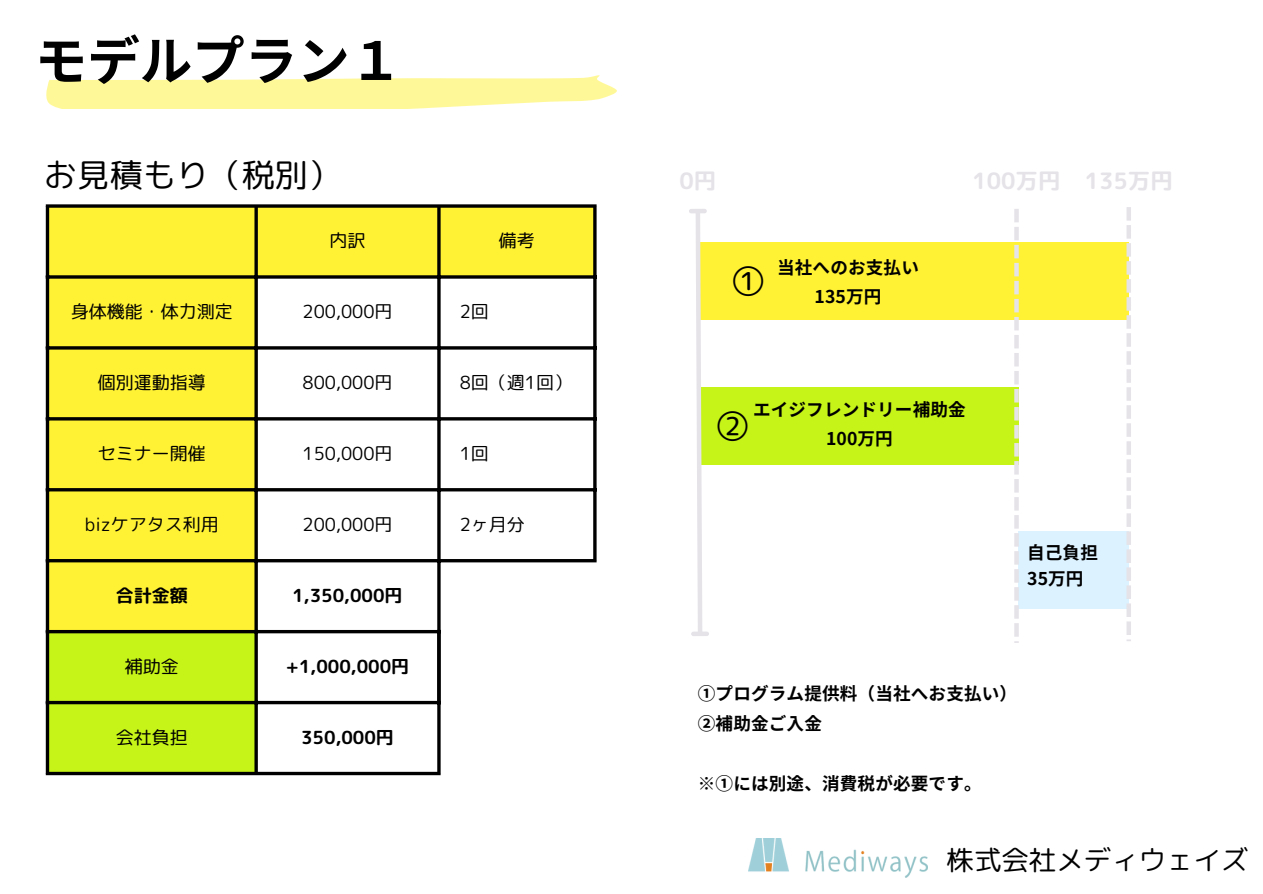
<style>
.page{position:relative;width:1263px;height:894px;background:#fff}
.page>*{position:absolute;margin:0;border:0;box-sizing:border-box;transform-origin:0 0}
.t1{font:700 52.5px "Noto Sans JP";color:#000}
.t2{font:33px "rounded mplus 1 p regular";color:#000}
.t3{font:27.45px "rounded mplus 1 p regular";color:#000}
.t4{font:22.5px "rounded mplus 1 p bold";color:#e5e2e8}
.t5{font:18px "rounded mplus 1 p regular";color:#000}
.t6{font:18px "rounded mplus 1 p bold";color:#000}
.t7{font:700 17.55px "Noto Sans JP";letter-spacing:.01em;color:#000}
</style>
<div class="page">
<svg style="left:46px;top:75px;width:571px;height:33px;fill:#fff899"></svg>
<svg style="left:49px;top:208px;width:546px;height:421px"></svg>
<div style="left:49px;top:633px;width:205px;height:138px;background:#c6f318"></div>
<hr style="left:46px;top:208px;width:3px;height:563px;background:#000">
<svg style="left:254px;top:208px;width:4px;height:563px;background:#25250d"></svg>
<svg style="left:437px;top:208px;width:4px;height:563px;background:#272622"></svg>
<svg style="left:593px;top:208px;width:4px;height:351px"></svg>
<svg style="left:46px;top:204px;width:551px;height:4px;background:#272619"></svg>
<hr style="left:46px;top:275px;width:551px;height:3px;background:#000">
<hr style="left:46px;top:346px;width:551px;height:3px;background:#000">
<hr style="left:46px;top:417px;width:551px;height:3px;background:#000">
<hr style="left:46px;top:488px;width:551px;height:3px;background:#000">
<hr style="left:46px;top:559px;width:551px;height:3px;background:#000">
<svg style="left:49px;top:629px;width:388px;height:4px;background:#3c3a22"></svg>
<svg style="left:49px;top:700px;width:388px;height:4px;background:#31361d"></svg>
<svg style="left:46px;top:771px;width:395px;height:4px;background:#2d321a"></svg>
<img style="left:748px;top:838px;width:179px;height:39px">
<div style="left:700px;top:242px;width:429px;height:78px;background:#fff234"></div>
<div style="left:700px;top:387px;width:319px;height:77px;background:#c6f318"></div>
<div style="left:1019px;top:531px;width:110px;height:78px;background:#dcf2ff"></div>
<svg style="left:693px;top:213px;width:12px;height:418px"></svg>
<hr style="left:691px;top:209px;width:14px;height:4px;background:#e5e2e8">
<div style="left:693px;top:631px;width:14px;height:5px;background:#e5e2e8"></div>
<svg style="left:1014px;top:209px;width:5px;height:433px"></svg>
<svg style="left:1126px;top:207px;width:5px;height:434px"></svg>
<svg style="left:437px;top:629px;width:4px;height:75px"></svg>
<h4 class="t1" style="left:35px;top:19px;width:369px">モデルプラン１</h4>
<h4 class="t2" style="left:44px;top:151px;width:298px">お見積もり（税別）</h4>
<h1 class="t5" style="left:330px;top:228px;width:38px">内訳</h1>
<h2 class="t5" style="left:499px;top:228px;width:38px">備考</h2>
<p class="t5" style="left:71px;top:298px;width:164px">身体機能・体力測定</p>
<p class="t5" style="left:303px;top:298px;width:91px">200,000円</p>
<p class="t5" style="left:460px;top:298px;width:31px">2回</p>
<p class="t5" style="left:98px;top:369px;width:110px">個別運動指導</p>
<p class="t5" style="left:303px;top:369px;width:91px">800,000円</p>
<p class="t5" style="left:460px;top:369px;width:114px">8回（週1回）</p>
<p class="t5" style="left:98px;top:440px;width:110px">セミナー開催</p>
<p class="t5" style="left:303px;top:440px;width:91px">150,000円</p>
<p class="t5" style="left:460px;top:440px;width:31px">1回</p>
<p class="t5" style="left:85px;top:511px;width:135px">bizケアタス利用</p>
<p class="t5" style="left:303px;top:511px;width:91px">200,000円</p>
<p class="t5" style="left:460px;top:511px;width:67px">2ヶ月分</p>
<p class="t6" style="left:116px;top:582px;width:74px">合計金額</p>
<p class="t6" style="left:292px;top:582px;width:112px">1,350,000円</p>
<p class="t5" style="left:125px;top:653px;width:56px">補助金</p>
<p class="t6" style="left:286px;top:653px;width:125px">+1,000,000円</p>
<p class="t5" style="left:116px;top:724px;width:74px">会社負担</p>
<p class="t6" style="left:301px;top:724px;width:94px">350,000円</p>
<p class="t4" style="left:679px;top:165px;width:38px">0円</p>
<p class="t4" style="left:972px;top:165px;width:90px">100万円</p>
<p class="t4" style="left:1085px;top:165px;width:90px">135万円</p>
<p class="t2" style="left:732px;top:257px;width:34px">①</p>
<p class="t7" style="left:777px;top:253px;width:143px">当社へのお支払い</p>
<p class="t7" style="left:815px;top:282px;width:68px">135万円</p>
<h4 class="t7" style="left:753px;top:395px;width:213px">エイジフレンドリー補助金</h4>
<p class="t7" style="left:826px;top:425px;width:68px">100万円</p>
<p class="t2" style="left:716px;top:402px;width:34px">②</p>
<p class="t7" style="left:1027px;top:538px;width:72px">自己負担</p>
<p class="t7" style="left:1027px;top:564px;width:58px">35万円</p>
<p class="t7" style="left:698px;top:679px;width:321px">①プログラム提供料（当社へお支払い）</p>
<p class="t7" style="left:698px;top:709px;width:125px">②補助金ご入金</p>
<h3 class="t7" style="left:698px;top:769px;width:285px">※①には別途、消費税が必要です。</h3>
<p class="t3" style="left:946px;top:840px;width:303px">株式会社メディウェイズ</p>
</div>
